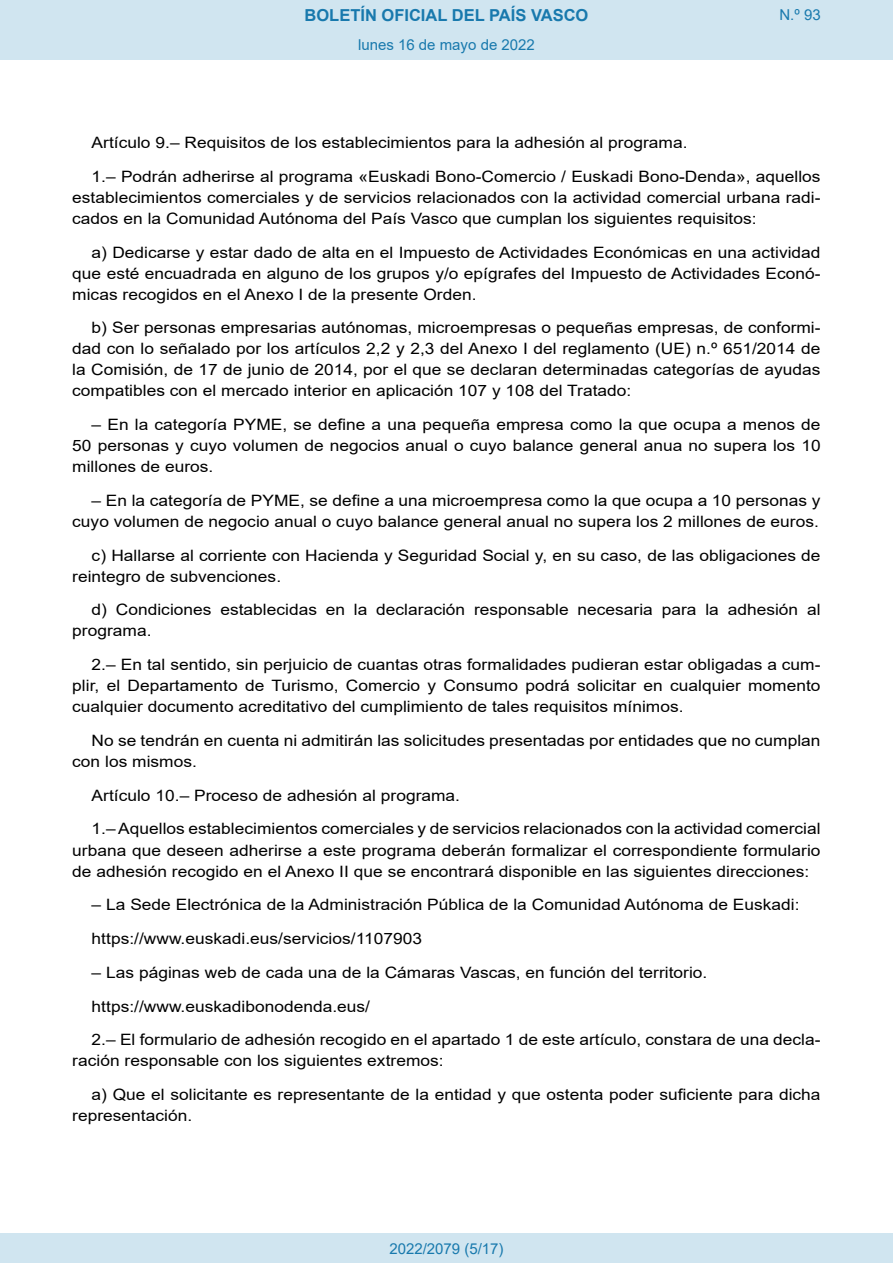
<style>
.page{position:relative;width:893px;height:1263px;background:#fff}
.page>*{position:absolute;margin:0;border:0;box-sizing:border-box;transform-origin:0 0}
.t1{font:700 16.5px "Arial";color:#1879ad}
.BOPVDetalle{font:15.6px/21px "Arial";color:#000;text-align:justify;scale:1.11 1}
.Paginacion_Centro{font:15px "Arial";color:#1879ad}
</style>
<div class="page">
<div style="left:0;top:0;width:893px;height:60px;background:#d0e5f0"></div>
<div style="left:0;top:1233px;width:893px;height:30px;background:#d0e5f0"></div>
<p class="t1" style="left:305px;top:3px;width:285px">BOLETÍN OFICIAL DEL PAÍS VASCO</p>
<p class="Paginacion_Centro" style="left:358px;top:35px;width:178px">lunes 16 de mayo de 2022</p>
<p class="Paginacion_Centro" style="left:779px;top:5px;width:43px">N.º 93</p>
<p class="BOPVDetalle" style="left:92px;top:132px;width:538px">Artículo 9.– Requisitos de los establecimientos para la adhesión al programa.</p>
<p class="BOPVDetalle" style="left:72px;top:166px;width:676px;text-indent:19px">1.– Podrán adherirse al programa «Euskadi Bono-Comercio / Euskadi Bono-Denda», aquellos establecimientos comerciales y de servicios relacionados con la actividad comercial urbana radi&shy;cados en la Comunidad Autónoma del País Vasco que cumplan los siguientes requisitos:</p>
<p class="BOPVDetalle" style="left:72px;top:242px;width:676px;text-indent:19px">a) Dedicarse y estar dado de alta en el Impuesto de Actividades Económicas en una actividad que esté encuadrada en alguno de los grupos y/o epígrafes del Impuesto de Actividades Econó&shy;micas recogidos en el Anexo I de la presente Orden.</p>
<p class="BOPVDetalle" style="left:72px;top:317px;width:676px;text-indent:19px">b) Ser personas empresarias autónomas, microempresas o pequeñas empresas, de conformi&shy;dad con lo señalado por los artículos 2,2 y 2,3 del Anexo I del reglamento (UE) n.º 651/2014 de la Comisión, de 17 de junio de 2014, por el que se declaran determinadas categorías de ayudas compatibles con el mercado interior en aplicación 107 y 108 del Tratado:</p>
<p class="BOPVDetalle" style="left:72px;top:414px;width:676px;text-indent:19px">– En la categoría PYME, se define a una pequeña empresa como la que ocupa a menos de 50 personas y cuyo volumen de negocios anual o cuyo balance general anua no supera los 10 millones de euros.</p>
<p class="BOPVDetalle" style="left:72px;top:490px;width:676px;text-align:right">– En la categoría de PYME, se define a una microempresa como la que ocupa a 10 personas y cuyo volumen de negocio anual o cuyo balance general anual no supera los 2 millones de euros.</p>
<p class="BOPVDetalle" style="left:72px;top:545px;width:676px;text-indent:19px">c) Hallarse al corriente con Hacienda y Seguridad Social y, en su caso, de las obligaciones de reintegro de subvenciones.</p>
<p class="BOPVDetalle" style="left:72px;top:599px;width:676px;text-indent:19px">d) Condiciones establecidas en la declaración responsable necesaria para la adhesión al programa.</p>
<p class="BOPVDetalle" style="left:72px;top:654px;width:676px;text-indent:19px">2.– En tal sentido, sin perjuicio de cuantas otras formalidades pudieran estar obligadas a cum&shy;plir, el Departamento de Turismo, Comercio y Consumo podrá solicitar en cualquier momento cualquier documento acreditativo del cumplimiento de tales requisitos mínimos.</p>
<p class="BOPVDetalle" style="left:72px;top:730px;width:676px;text-indent:19px">No se tendrán en cuenta ni admitirán las solicitudes presentadas por entidades que no cumplan con los mismos.</p>
<p class="BOPVDetalle" style="left:92px;top:785px;width:333px">Artículo 10.– Proceso de adhesión al programa.</p>
<p class="BOPVDetalle" style="left:72px;top:818px;width:676px;text-indent:19px">1.– Aquellos establecimientos comerciales y de servicios relacionados con la actividad comercial urbana que deseen adherirse a este programa deberán formalizar el correspondiente formulario de adhesión recogido en el Anexo II que se encontrará disponible en las siguientes direcciones:</p>
<p class="BOPVDetalle" style="left:92px;top:894px;width:639px">– La Sede Electrónica de la Administración Pública de la Comunidad Autónoma de Euskadi:</p>
<p class="BOPVDetalle" style="left:92px;top:928px;width:299px">https://www.euskadi.eus/servicios/1107903</p>
<p class="BOPVDetalle" style="left:92px;top:962px;width:556px">– Las páginas web de cada una de la Cámaras Vascas, en función del territorio.</p>
<p class="BOPVDetalle" style="left:92px;top:995px;width:252px">https://www.euskadibonodenda.eus/</p>
<p class="BOPVDetalle" style="left:72px;top:1029px;width:676px;text-indent:19px">2.– El formulario de adhesión recogido en el apartado 1 de este artículo, constara de una decla&shy;ración responsable con los siguientes extremos:</p>
<p class="BOPVDetalle" style="left:72px;top:1084px;width:676px;text-indent:19px">a) Que el solicitante es representante de la entidad y que ostenta poder suficiente para dicha representación.</p>
<p class="Paginacion_Centro" style="left:389px;top:1238px;width:116px">2022/2079 (5/17)</p>
</div>
